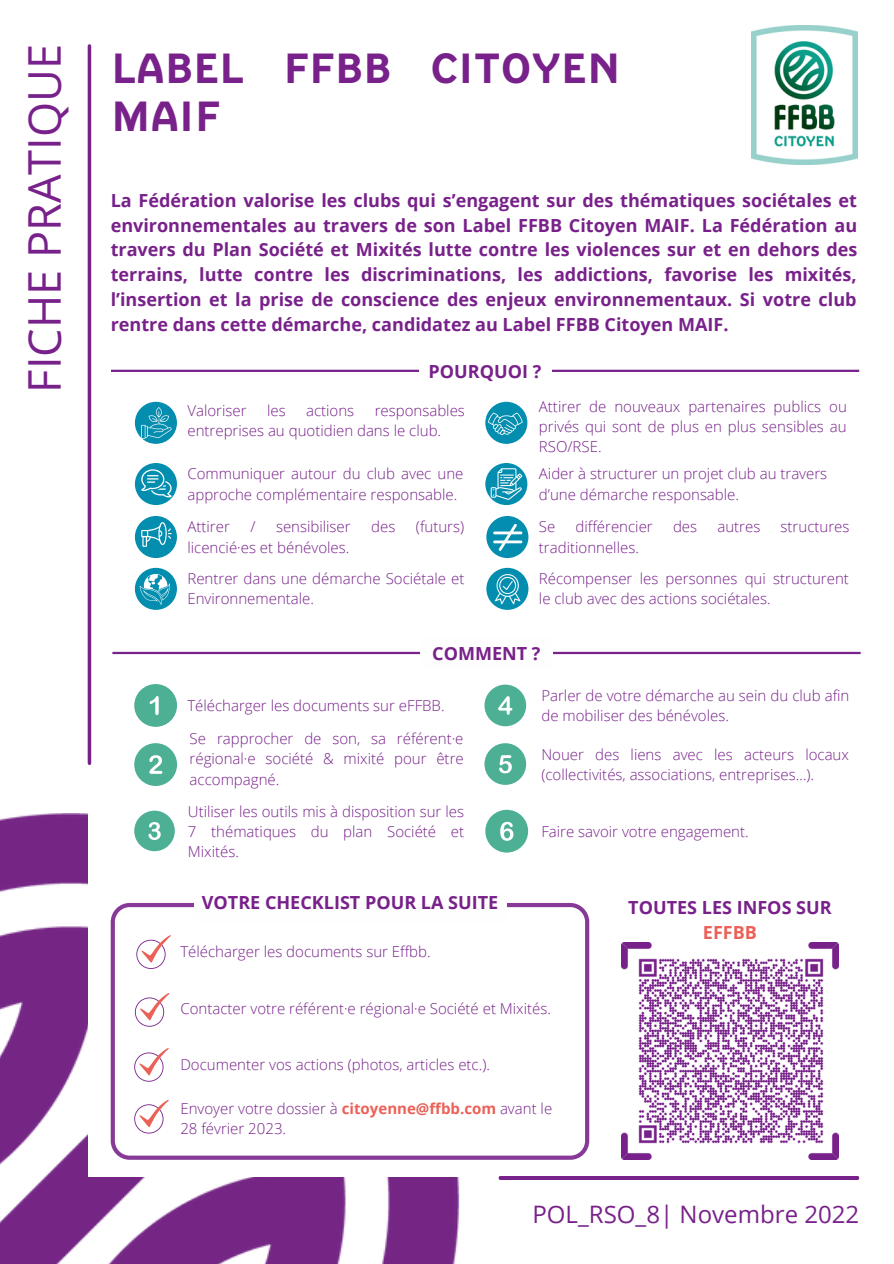
<style>
.page{position:relative;width:894px;height:1264px;background:#fff}
.page>*{position:absolute;margin:0;border:0;box-sizing:border-box;transform-origin:0 0}
.t1{font:45px "Open Sans";color:#78218a}
.t2{font:42px/47.2px "FFBB";letter-spacing:-.01em;color:#78218a}
.t3{font:24px "Open Sans";color:#78218a}
.t4{font:700 18px/24.8px "Open Sans";color:#78218a;text-align:justify}
.t5{font:700 18px "Open Sans";color:#eb6158}
.t6{font:300 15px/20.2px "Open Sans";color:#78218a}
.s1{font-weight:700;color:#eb6158}
</style>
<div class="page">
<hr style="left:88px;top:46px;width:3px;height:717px;background:#78218a">
<img style="left:0;top:813px;width:460px;height:450px">
<div style="left:88px;top:811px;width:717px;height:365px;background:#fff"></div>
<hr style="left:498px;top:1176px;width:360px;height:3px;background:#78218a;border-radius:2px">
<hr style="left:111px;top:370px;width:748px;height:2px;background:#78218a">
<div style="left:419px;top:355px;width:132px;height:31px;background:#fff"></div>
<svg style="left:111px;top:903px;width:478px;height:256px"></svg>
<div style="left:194px;top:892px;width:312px;height:31px;background:#fffefe"></div>
<svg style="left:136px;top:934px;width:35px;height:34px"></svg>
<svg style="left:135px;top:992px;width:35px;height:34px"></svg>
<svg style="left:134px;top:1047px;width:35px;height:34px"></svg>
<svg style="left:134px;top:1099px;width:35px;height:34px"></svg>
<div style="left:134px;top:684px;width:43px;height:43px;background:#4daf94;border-radius:50%"></div>
<svg style="left:149px;top:696px;width:10px;height:19px"></svg>
<div style="left:134px;top:743px;width:43px;height:43px;background:#4daf94;border-radius:50%"></div>
<svg style="left:149px;top:755px;width:13px;height:18px"></svg>
<div style="left:134px;top:810px;width:41px;height:41px;background:#4daf94;border-radius:50%"></div>
<svg style="left:148px;top:822px;width:13px;height:18px"></svg>
<div style="left:484px;top:684px;width:42px;height:42px;background:#4daf94;border-radius:50%"></div>
<svg style="left:498px;top:696px;width:14px;height:18px"></svg>
<div style="left:484px;top:743px;width:42px;height:42px;background:#4daf94;border-radius:50%"></div>
<svg style="left:499px;top:755px;width:12px;height:18px"></svg>
<div style="left:485px;top:809px;width:43px;height:43px;background:#4daf94;border-radius:50%"></div>
<svg style="left:500px;top:821px;width:13px;height:19px"></svg>
<div style="left:485px;top:463px;width:42px;height:42px;background:#038daf;border-radius:50%"></div>
<div style="left:135px;top:516px;width:42px;height:42px;background:#038daf;border-radius:50%"></div>
<div style="left:135px;top:463px;width:42px;height:42px;background:#038daf;border-radius:50%"></div>
<div style="left:135px;top:402px;width:42px;height:42px;background:#038daf;border-radius:50%"></div>
<div style="left:485px;top:402px;width:42px;height:42px;background:#038daf;border-radius:50%"></div>
<hr style="left:112px;top:652px;width:748px;height:2px;background:#78218a">
<div style="left:420px;top:637px;width:132px;height:31px;background:#fffefe"></div>
<img style="left:621px;top:942px;width:217px;height:217px">
<img style="left:634px;top:954px;width:193px;height:193px">
<svg style="left:141px;top:407px;width:30px;height:31px"></svg>
<div style="left:486px;top:516px;width:42px;height:42px;background:#038daf;border-radius:50%"></div>
<div style="left:135px;top:568px;width:42px;height:42px;background:#038daf;border-radius:50%"></div>
<div style="left:486px;top:568px;width:42px;height:42px;background:#038daf;border-radius:50%"></div>
<img style="left:751px;top:26px;width:106px;height:138px">
<svg style="left:141px;top:469px;width:30px;height:28px"></svg>
<svg style="left:141px;top:522px;width:30px;height:25px"></svg>
<svg style="left:140px;top:574px;width:30px;height:30px"></svg>
<svg style="left:487px;top:412px;width:35px;height:23px"></svg>
<svg style="left:490px;top:468px;width:32px;height:32px"></svg>
<svg style="left:493px;top:524px;width:29px;height:27px"></svg>
<svg style="left:495px;top:574px;width:26px;height:30px"></svg>
<h1 class="t1" style="left:13px;top:393px;width:350px;rotate:-90deg">FICHE PRATIQUE</h1>
<h2 class="t2" style="left:111px;top:49px;width:511px">LABEL FFBB CITOYEN<br>MAIF</h2>
<p class="t4" style="left:111px;top:187px;width:748px">La Fédération valorise les clubs qui s’engagent sur des thématiques sociétales et environnementales au travers de son Label FFBB Citoyen MAIF. La Fédération au travers du Plan Société et Mixités lutte contre les violences sur et en dehors des terrains, lutte contre les discriminations, les addictions, favorise les mixités, l’insertion et la prise de conscience des enjeux environnementaux. Si votre club rentre dans cette démarche, candidatez au Label FFBB Citoyen MAIF.</p>
<p class="t4" style="left:428px;top:358px;width:114px">POURQUOI ?</p>
<p class="t6" style="left:187px;top:400px;width:61px">Valoriser</p>
<p class="t6" style="left:267px;top:400px;width:20px">les</p>
<p class="t6" style="left:306px;top:400px;width:50px">actions</p>
<p class="t6" style="left:187px;top:400px;width:279px;text-indent:187px">responsables entreprises au quotidien dans le club.</p>
<p class="t6" style="left:187px;top:463px;width:277px">Communiquer autour du club avec une approche complémentaire responsable.</p>
<p class="t6" style="left:187px;top:516px;width:44px">Attirer</p>
<p class="t6" style="left:250px;top:516px;width:7px">/</p>
<p class="t6" style="left:276px;top:516px;width:76px">sensibiliser</p>
<p class="t6" style="left:371px;top:516px;width:26px">des</p>
<p class="t6" style="left:416px;top:516px;width:50px">(futurs)</p>
<p class="t6" style="left:187px;top:536px;width:163px">licencié·es et bénévoles.</p>
<p class="t6" style="left:539px;top:396px;width:309px;text-align:justify">Attirer de nouveaux partenaires publics ou privés qui sont de plus en plus sensibles au RSO/RSE.</p>
<p class="t6" style="left:539px;top:463px;width:290px">Aider à structurer un projet club au travers d’une démarche responsable.</p>
<p class="t6" style="left:539px;top:516px;width:18px">Se</p>
<p class="t6" style="left:575px;top:516px;width:79px">différencier</p>
<p class="t6" style="left:672px;top:516px;width:26px">des</p>
<p class="t6" style="left:717px;top:516px;width:44px">autres</p>
<p class="t6" style="left:780px;top:516px;width:70px">structures</p>
<p class="t6" style="left:539px;top:536px;width:101px">traditionnelles.</p>
<p class="t6" style="left:187px;top:568px;width:278px">Rentrer dans une démarche Sociétale et<br>Environnementale.</p>
<p class="t6" style="left:539px;top:568px;width:311px">Récompenser les personnes qui structurent le club avec des actions sociétales.</p>
<p class="t4" style="left:432px;top:640px;width:110px">COMMENT ?</p>
<p class="t6" style="left:187px;top:695px;width:259px">Télécharger les documents sur eFFBB.</p>
<p class="t6" style="left:189px;top:728px;width:275px;text-align:justify">Se rapprocher de son, sa référent·e régional·e société &amp; mixité pour être accompagné.</p>
<p class="t6" style="left:188px;top:800px;width:278px;text-align:justify">Utiliser les outils mis à disposition sur les 7 thématiques du plan Société et Mixités.</p>
<p class="t4" style="left:202px;top:889px;width:298px">VOTRE CHECKLIST POUR LA SUITE</p>
<p class="t6" style="left:180px;top:941px;width:252px">Télécharger les documents sur Effbb.</p>
<p class="t6" style="left:541px;top:685px;width:309px">Parler de votre démarche au sein du club afin de mobiliser des bénévoles.</p>
<p class="t6" style="left:541px;top:743px;width:309px">Nouer des liens avec les acteurs locaux (collectivités, associations, entreprises…).</p>
<p class="t6" style="left:541px;top:820px;width:209px">Faire savoir votre engagement.</p>
<p class="t4" style="left:628px;top:894px;width:205px">TOUTES LES INFOS SUR</p>
<p class="t5" style="left:702px;top:919px;width:56px">EFFBB</p>
<p class="t6" style="left:180px;top:997px;width:372px">Contacter votre référent·e régional·e Société et Mixités.</p>
<p class="t6" style="left:180px;top:1054px;width:311px">Documenter vos actions (photos, articles etc.).</p>
<p class="t6" style="left:180px;top:1097px;width:373px">Envoyer votre dossier à <span class="s1">citoyenne@ffbb.com</span> avant le<br>28 février 2023.</p>
<h3 class="t3" style="left:532px;top:1196px;width:328px">POL_RSO_8| Novembre 2022</h3>
</div>
